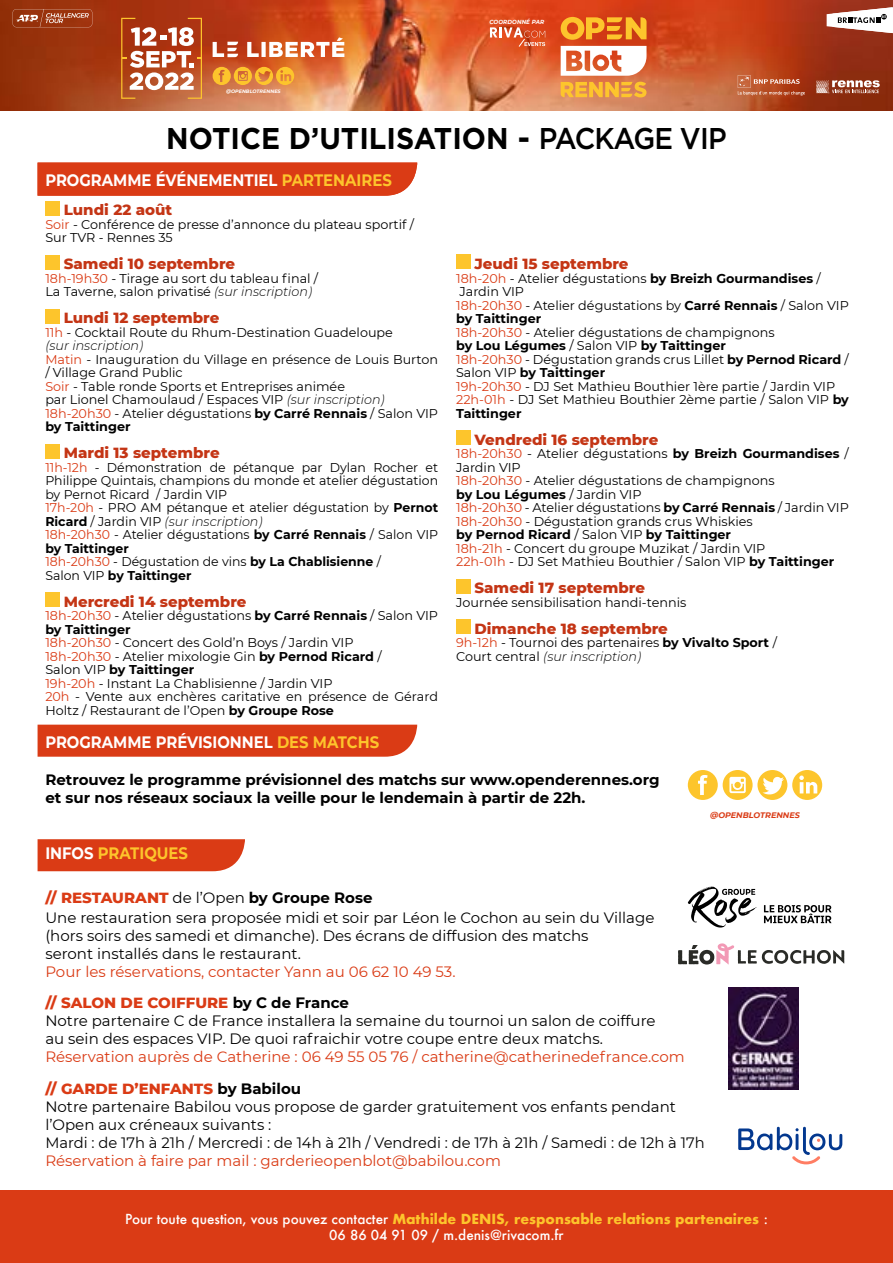
<style>
.page{position:relative;width:893px;height:1263px;background:#fff}
.page>*{position:absolute;margin:0;border:0;box-sizing:border-box;transform-origin:0 0}
.t1{font:700 30px "Gotham";color:#000;scale:.95 1}
.t2{font:700 16.5px "Montserrat";color:#fff;scale:.9 1}
.t3{font:700 16.5px "Montserrat";color:#fdc52c;scale:.9 1}
.t4{font:15px/18px "Montserrat";color:#000}
.t5{font:15px/31.5px "Montserrat";color:#da3b15}
.t6{font:800 15px "Montserrat";color:#c43515}
.t7{font:700 15px/18px "Montserrat";color:#000}
.t8{font:500 13.5px/16.2px "Futura";color:#fff;text-align:center}
.t9{font:12.75px/13.5px "Montserrat";color:#000}
.t10{font:italic 700 7.95px "Montserrat";color:#da3b15}
.t11{font:italic 700 5.85px "Montserrat";letter-spacing:.02em;color:#fff;scale:.95 1}
.t12{font:italic 700 4.8px "Montserrat";color:#fff}
.s1{font-weight:500}
.s2{color:#fdc52c}
.s3{color:#da3b15}
.s4{font-weight:300;font-style:italic}
.s5{font-weight:700}
.s6{color:#fff}
.s7{font-weight:800;color:#da3b15}
.s8{font-weight:800}
.s9{font-weight:700;color:#000}
.s10{font-weight:700;color:#fdc52c}
</style>
<div class="page">
<img style="left:0;top:0;width:893px;height:111px">
<div style="left:0;top:1191px;width:893px;height:72px;background:#da3b15"></div>
<div style="left:38px;top:725px;width:379px;height:32px;background:#da3b15"></div>
<div style="left:38px;top:839px;width:207px;height:32px;background:#da3b15"></div>
<svg style="left:688px;top:770px;width:134px;height:30px"></svg>
<svg style="left:678px;top:943px;width:166px;height:21px"></svg>
<svg style="left:764px;top:905px;width:67px;height:18px"></svg>
<svg style="left:688px;top:886px;width:69px;height:41px"></svg>
<img style="left:729px;top:988px;width:69px;height:101px">
<svg style="left:827px;top:7px;width:66px;height:26px"></svg>
<svg style="left:13px;top:9px;width:79px;height:18px"></svg>
<svg style="left:490px;top:27px;width:55px;height:20px"></svg>
<svg style="left:561px;top:17px;width:85px;height:23px;background:#ea8a22"></svg>
<svg style="left:561px;top:82px;width:85px;height:15px"></svg>
<svg style="left:561px;top:46px;width:85px;height:30px"></svg>
<svg style="left:213px;top:67px;width:81px;height:18px"></svg>
<svg style="left:213px;top:37px;width:131px;height:20px"></svg>
<svg style="left:121px;top:18px;width:81px;height:81px"></svg>
<div style="left:38px;top:163px;width:379px;height:33px;background:#da3b15"></div>
<div style="left:45px;top:201px;width:14px;height:14px;background:#fdc52c"></div>
<div style="left:45px;top:255px;width:14px;height:14px;background:#fdc52c"></div>
<div style="left:45px;top:309px;width:14px;height:14px;background:#fdc52c"></div>
<div style="left:45px;top:444px;width:14px;height:14px;background:#fdc52c"></div>
<div style="left:45px;top:593px;width:14px;height:14px;background:#fdc52c"></div>
<div style="left:456px;top:255px;width:14px;height:14px;background:#fdc52c"></div>
<div style="left:456px;top:430px;width:14px;height:14px;background:#fdc52c"></div>
<div style="left:456px;top:579px;width:14px;height:14px;background:#fdc52c"></div>
<div style="left:456px;top:619px;width:14px;height:14px;background:#fdc52c"></div>
<svg style="left:738px;top:75px;width:67px;height:21px"></svg>
<svg style="left:816px;top:80px;width:64px;height:14px"></svg>
<svg style="left:738px;top:1127px;width:104px;height:37px"></svg>
<p class="t12" style="left:226px;top:88px;width:56px">@OPENBLOTRENNES</p>
<p class="t11" style="left:489px;top:17px;width:59px">COORDONNÉ PAR</p>
<h1 class="t1" style="left:166px;top:119px;width:591px">NOTICE D’UTILISATION - <span class="s1">PACKAGE VIP</span></h1>
<p class="t2" style="left:45px;top:168px;width:386px">PROGRAMME ÉVÉNEMENTIEL <span class="s2">PARTENAIRES</span></p>
<p class="t6" style="left:64px;top:199px;width:110px">Lundi 22 août</p>
<p class="t9" style="left:45px;top:217px;width:370px"><span class="s3">Soir</span> - Conférence de presse d’annonce du plateau sportif /<br>Sur TVR - Rennes 35</p>
<p class="t6" style="left:64px;top:253px;width:173px">Samedi 10 septembre</p>
<p class="t9" style="left:45px;top:271px;width:274px"><span class="s3">18h-19h30</span> - Tirage au sort du tableau final /<br>La Taverne, salon privatisé <span class="s4">(sur inscription)</span></p>
<p class="t6" style="left:64px;top:307px;width:157px">Lundi 12 septembre</p>
<p class="t9" style="left:45px;top:325px;width:394px"><span class="s3">11h</span> - Cocktail Route du Rhum-Destination Guadeloupe<br><span class="s4">(sur inscription)<br></span><span class="s3">Matin</span> - Inauguration du Village en présence de Louis Burton / Village Grand Public<br><span class="s3">Soir</span> - Table ronde Sports et Entreprises animée<br>par Lionel Chamoulaud / Espaces VIP <span class="s4">(sur inscription)<br></span><span class="s3">18h-20h30</span> - Atelier dégustations <span class="s5">by Carré Rennais</span> / Salon VIP <span class="s5">by Taittinger</span></p>
<p class="t6" style="left:64px;top:442px;width:157px">Mardi 13 septembre</p>
<p class="t9" style="left:45px;top:460px;width:394px"><span class="s3">11h-12h</span> - Démonstration de pétanque par Dylan Rocher et Philippe Quintais, champions du monde et atelier dégustation by Pernot Ricard / Jardin VIP<br><span class="s3">17h-20h</span> - PRO AM pétanque et atelier dégustation by <span class="s5">Pernot Ricard</span> / Jardin VIP <span class="s4">(sur inscription)<br></span><span class="s3">18h-20h30</span> - Atelier dégustations <span class="s5">by Carré Rennais</span> / Salon VIP <span class="s5">by Taittinger<br></span><span class="s3">18h-20h30</span> - Dégustation de vins <span class="s5">by La Chablisienne</span> /<br>Salon VIP <span class="s5">by Taittinger</span></p>
<p class="t6" style="left:64px;top:590px;width:184px">Mercredi 14 septembre</p>
<p class="t9" style="left:45px;top:609px;width:394px"><span class="s3">18h-20h30</span> - Atelier dégustations <span class="s5">by Carré Rennais</span> / Salon VIP <span class="s5">by Taittinger<br></span><span class="s3">18h-20h30</span> - Concert des Gold’n Boys / Jardin VIP<br><span class="s3">18h-20h30</span> - Atelier mixologie Gin <span class="s5">by Pernod Ricard</span> /<br>Salon VIP <span class="s5">by Taittinger<br></span><span class="s3">19h-20h</span> - Instant La Chablisienne / Jardin VIP<br><span class="s3">20h</span> - Vente aux enchères caritative en présence de Gérard Holtz / Restaurant de l’Open <span class="s5">by Groupe Rose</span></p>
<p class="t6" style="left:474px;top:253px;width:156px">Jeudi 15 septembre</p>
<p class="t9" style="left:456px;top:271px;width:394px"><span class="s3">18h-20h</span> - Atelier dégustations <span class="s5">by Breizh Gourmandises</span> / Jardin VIP<br><span class="s3">18h-20h30</span> - Atelier dégustations by <span class="s5">Carré Rennais</span> / Salon VIP <span class="s5">by Taittinger<br></span><span class="s3">18h-20h30</span> - Atelier dégustations de champignons<br><span class="s5">by Lou Légumes</span> / Salon VIP <span class="s5">by Taittinger<br></span><span class="s3">18h-20h30</span> - Dégustation grands crus Lillet <span class="s5">by Pernod Ricard</span> / Salon VIP <span class="s5">by Taittinger<br></span><span class="s3">19h-20h30</span> - DJ Set Mathieu Bouthier 1ère partie / Jardin VIP <span class="s3">22h-01h</span> - DJ Set Mathieu Bouthier 2ème partie / Salon VIP <span class="s5">by Taittinger</span></p>
<p class="t6" style="left:474px;top:428px;width:185px">Vendredi 16 septembre</p>
<p class="t9" style="left:456px;top:446px;width:394px"><span class="s3">18h-20h30</span> - Atelier dégustations <span class="s5">by Breizh Gourmandises</span> / Jardin VIP<br><span class="s3">18h-20h30</span> - Atelier dégustations de champignons<br><span class="s5">by Lou Légumes</span> / Jardin VIP<br><span class="s3">18h-20h30</span> - Atelier dégustations <span class="s5">by Carré Rennais</span> / Jardin VIP <span class="s3">18h-20h30</span> - Dégustation grands crus Whiskies<br><span class="s5">by Pernod Ricard</span> / Salon VIP <span class="s5">by Taittinger<br></span><span class="s3">18h-21h</span> - Concert du groupe Muzikat / Jardin VIP<br><span class="s3">22h-01h</span> - DJ Set Mathieu Bouthier / Salon VIP <span class="s5">by Taittinger</span></p>
<p class="t6" style="left:474px;top:577px;width:172px">Samedi 17 septembre</p>
<p class="t9" style="left:456px;top:595px;width:232px">Journée sensibilisation handi-tennis</p>
<p class="t6" style="left:474px;top:617px;width:195px">Dimanche 18 septembre</p>
<p class="t9" style="left:456px;top:635px;width:322px"><span class="s3">9h-12h</span> - Tournoi des partenaires <span class="s5">by Vivalto Sport</span> /<br>Court central <span class="s4">(sur inscription)</span></p>
<p class="t2" style="left:45px;top:730px;width:373px">PROGRAMME PRÉVISIONNEL <span class="s2">DES MATCHS</span></p>
<p class="t7" style="left:45px;top:770px;width:616px">Retrouvez le programme prévisionnel des matchs sur www.openderennes.org et sur nos réseaux sociaux la veille pour le lendemain à partir de 22h.</p>
<p class="t10" style="left:710px;top:809px;width:91px">@OPENBLOTRENNES</p>
<p class="t3" style="left:45px;top:841px;width:160px"><span class="s6">INFOS</span> PRATIQUES</p>
<p class="t4" style="left:45px;top:887px;width:611px;line-height:19.5px"><span class="s7">// RESTAURANT</span> de l’Open <span class="s5">by Groupe Rose<br></span>Une restauration sera proposée midi et soir par Léon le Cochon au sein du Village</p>
<p class="t4" style="left:45px;top:926px;width:545px">(hors soirs des samedi et dimanche). Des écrans de diffusion des matchs seront installés dans le restaurant.</p>
<p class="t5" style="left:45px;top:955px;width:412px">Pour les réservations, contacter Yann au 06 62 10 49 53. <span class="s8">// SALON DE COIFFURE</span> <span class="s9">by C de France</span></p>
<p class="t4" style="left:45px;top:1011px;width:612px">Notre partenaire C de France installera la semaine du tournoi un salon de coiffure au sein des espaces VIP. De quoi rafraichir votre coupe entre deux matchs.</p>
<p class="t5" style="left:45px;top:1040px;width:641px">Réservation auprès de Catherine : 06 49 55 05 76 / catherine@catherinedefrance.com <span class="s8">// GARDE D’ENFANTS</span> <span class="s9">by Babilou</span></p>
<p class="t4" style="left:45px;top:1097px;width:661px">Notre partenaire Babilou vous propose de garder gratuitement vos enfants pendant l’Open aux créneaux suivants :<br>Mardi : de 17h à 21h / Mercredi : de 14h à 21h / Vendredi : de 17h à 21h / Samedi : de 12h à 17h</p>
<p class="t5" style="left:45px;top:1144px;width:457px">Réservation à faire par mail : garderieopenblot@babilou.com</p>
<p class="t8" style="left:125px;top:1211px;width:644px">Pour toute question, vous pouvez contacter <span class="s10">Mathilde DENIS, responsable relations partenaires</span> :<br>06 86 04 91 09 / m.denis@rivacom.fr</p>
</div>
